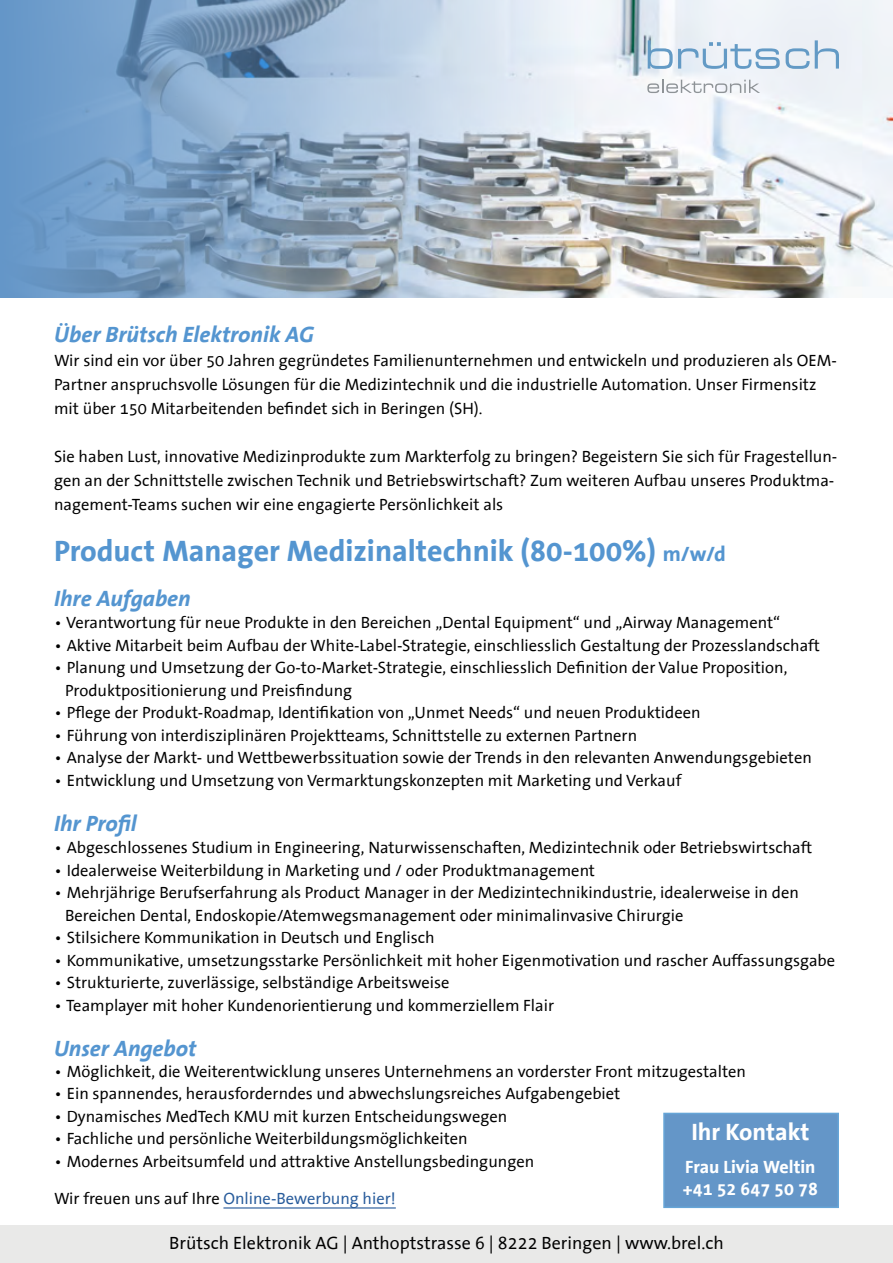
<style>
.page{position:relative;width:893px;height:1263px;background:#fff}
.page>*{position:absolute;margin:0;border:0;box-sizing:border-box;transform-origin:0 0}
.t1{font:700 30px "The Sans Office";color:#5495d0}
.t2{font:700 24px "The Sans Office";color:#fff}
.t3{font:italic 700 22.5px "The Sans Office";color:#5495d0}
.t4{font:18px "The Sans Office";color:#000}
.t5{font:700 18px/21.6px "The Sans Office";color:#fff}
.t6{font:16.5px/24px "The Sans Office";color:#000}
.t7{font:16.5px "The Sans Office";color:#275b9b}
.s1{font-size:21px}
.s2{color:#000}
</style>
<div class="page">
<hr style="left:223px;top:1207px;width:173px;height:1px;background:#275b9b">
<div style="left:0;top:1225px;width:893px;height:38px;background:#e9e9e8"></div>
<div style="left:663px;top:1113px;width:176px;height:95px;background:#6496c8;border:2px solid #66a5d7"></div>
<svg style="left:0;top:0;width:893px;height:298px;background:#aabccd"></svg>
<svg style="left:647px;top:80px;width:113px;height:13px"></svg>
<svg style="left:648px;top:40px;width:132px;height:29px"></svg>
<svg style="left:786px;top:40px;width:53px;height:29px;background:#c9dae8"></svg>
<h3 class="t3" style="left:54px;top:322px;width:261px">Über Brütsch Elektronik AG</h3>
<p class="t6" style="left:54px;top:349px;width:784px">Wir sind ein vor über 50 Jahren gegründetes Familienunternehmen und entwickeln und produzieren als OEM-<br>Partner anspruchsvolle Lösungen für die Medizintechnik und die industrielle Automation. Unser Firmensitz mit über 150 Mitarbeitenden befindet sich in Beringen (SH).</p>
<p class="t6" style="left:54px;top:445px;width:785px">Sie haben Lust, innovative Medizinprodukte zum Markterfolg zu bringen? Begeistern Sie sich für Fragestellun&shy;gen an der Schnittstelle zwischen Technik und Betriebswirtschaft? Zum weiteren Aufbau unseres Produktma&shy;nagement-Teams suchen wir eine engagierte Persönlichkeit als</p>
<h1 class="t1" style="left:54px;top:535px;width:673px">Product Manager Medizinaltechnik (80-100%) <span class="s1">m/w/d</span></h1>
<h3 class="t3" style="left:54px;top:586px;width:138px">Ihre Aufgaben</h3>
<p class="t6" style="left:54px;top:611px;width:728px">• Verantwortung für neue Produkte in den Bereichen „Dental Equipment“ und „Airway Management“</p>
<p class="t6" style="left:54px;top:634px;width:767px">• Aktive Mitarbeit beim Aufbau der White-Label-Strategie, einschliesslich Gestaltung der Prozesslandschaft</p>
<p class="t6" style="left:65px;top:657px;width:724px;line-height:22.5px;text-indent:-11px">• Planung und Umsetzung der Go-to-Market-Strategie, einschliesslich Definition der Value Proposition,<br>Produktpositionierung und Preisfindung</p>
<p class="t6" style="left:54px;top:701px;width:648px">• Pflege der Produkt-Roadmap, Identifikation von „Unmet Needs“ und neuen Produktideen</p>
<p class="t6" style="left:54px;top:724px;width:585px">• Führung von interdisziplinären Projektteams, Schnittstelle zu externen Partnern</p>
<p class="t6" style="left:54px;top:746px;width:759px">• Analyse der Markt- und Wettbewerbssituation sowie der Trends in den relevanten Anwendungsgebieten</p>
<p class="t6" style="left:54px;top:769px;width:629px">• Entwicklung und Umsetzung von Vermarktungskonzepten mit Marketing und Verkauf</p>
<h3 class="t3" style="left:54px;top:811px;width:84px">Ihr Profil</h3>
<p class="t6" style="left:54px;top:836px;width:760px">• Abgeschlossenes Studium in Engineering, Naturwissenschaften, Medizintechnik oder Betriebswirtschaft</p>
<p class="t6" style="left:54px;top:859px;width:543px">• Idealerweise Weiterbildung in Marketing und / oder Produktmanagement</p>
<p class="t6" style="left:65px;top:882px;width:735px;line-height:22.5px;text-indent:-11px">• Mehrjährige Berufserfahrung als Product Manager in der Medizintechnikindustrie, idealerweise in den<br>Bereichen Dental, Endoskopie/Atemwegsmanagement oder minimalinvasive Chirurgie</p>
<p class="t6" style="left:54px;top:926px;width:382px">• Stilsichere Kommunikation in Deutsch und Englisch</p>
<p class="t6" style="left:54px;top:949px;width:783px">• Kommunikative, umsetzungsstarke Persönlichkeit mit hoher Eigenmotivation und rascher Auffassungsgabe</p>
<p class="t6" style="left:54px;top:971px;width:397px">• Strukturierte, zuverlässige, selbständige Arbeitsweise</p>
<p class="t6" style="left:54px;top:994px;width:502px">• Teamplayer mit hoher Kundenorientierung und kommerziellem Flair</p>
<h3 class="t3" style="left:54px;top:1036px;width:144px">Unser Angebot</h3>
<p class="t6" style="left:54px;top:1060px;width:694px">• Möglichkeit, die Weiterentwicklung unseres Unternehmens an vorderster Front mitzugestalten</p>
<p class="t6" style="left:54px;top:1082px;width:568px">• Ein spannendes, herausforderndes und abwechslungsreiches Aufgabengebiet</p>
<p class="t6" style="left:54px;top:1105px;width:455px">• Dynamisches MedTech KMU mit kurzen Entscheidungswegen</p>
<p class="t6" style="left:54px;top:1127px;width:415px">• Fachliche und persönliche Weiterbildungsmöglichkeiten</p>
<p class="t6" style="left:54px;top:1150px;width:482px">• Modernes Arbeitsumfeld und attraktive Anstellungsbedingungen</p>
<p class="t7" style="left:54px;top:1190px;width:343px"><span class="s2">Wir freuen uns auf Ihre</span> Online-Bewerbung hier!</p>
<p class="t4" style="left:169px;top:1233px;width:556px">Brütsch Elektronik AG | Anthoptstrasse 6 | 8222 Beringen | www.brel.ch</p>
<h2 class="t2" style="left:691px;top:1119px;width:120px">Ihr Kontakt</h2>
<p class="t5" style="left:683px;top:1157px;width:137px">Frau Livia Weltin +41 52 647 50 78</p>
</div>
